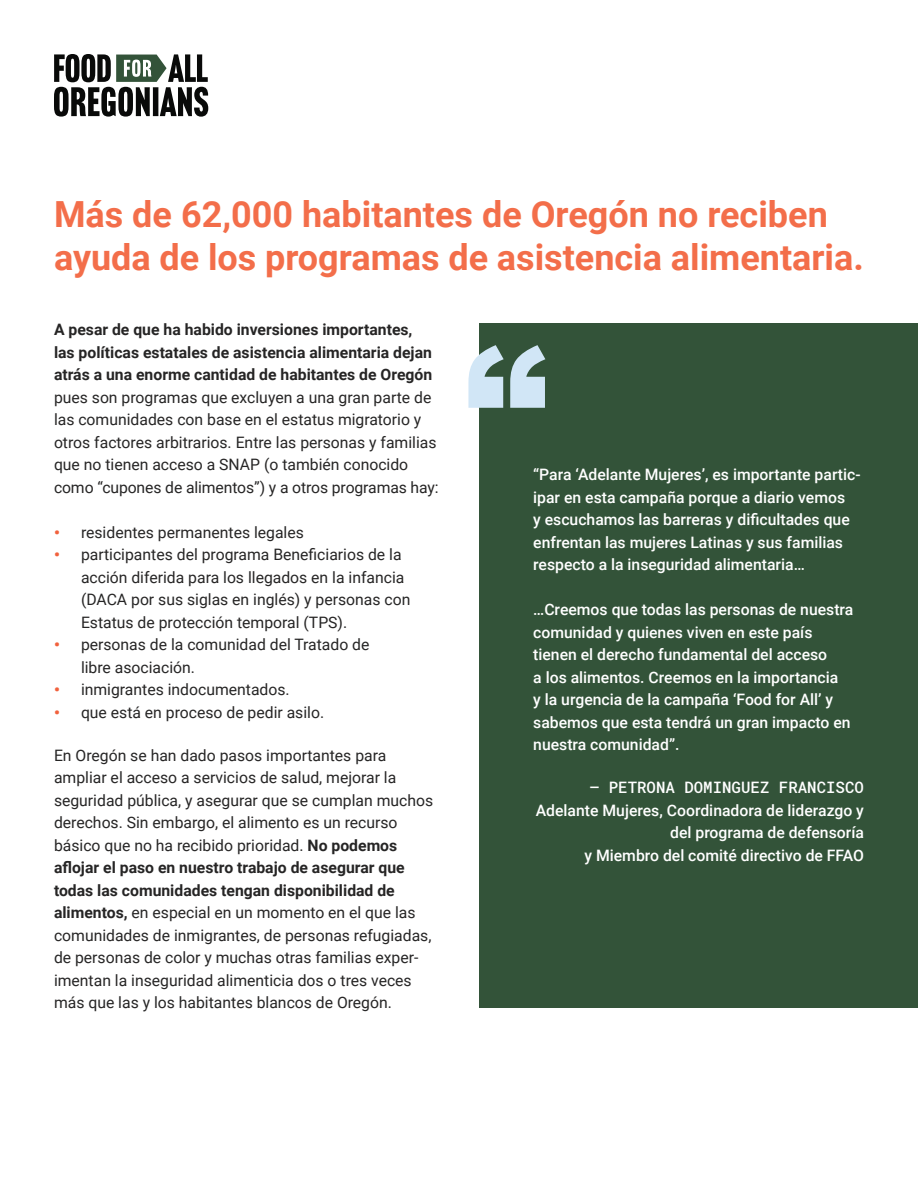
<style>
.page{position:relative;width:918px;height:1188px;background:#fff}
.page>*{position:absolute;margin:0;border:0;box-sizing:border-box;transform-origin:0 0}
.t1{font:700 36px/43.2px "Roboto";color:#f36e4a}
.Body{font:15.75px/22.5px "Roboto";color:#262525}
.Body-2{font:500 15.75px/22.5px "Roboto";color:#fff}
.s1{font-weight:700}
.s2{font-weight:900;color:#f1613d}
.s3{font-family:"Roboto Mono"}
</style>
<div class="page">
<svg style="left:54px;top:54px;width:154px;height:63px"></svg>
<div style="left:479px;top:324px;width:439px;height:684px;background:#335339"></div>
<svg style="left:468px;top:345px;width:36px;height:63px"></svg>
<svg style="left:510px;top:345px;width:35px;height:63px"></svg>
<h1 class="t1" style="left:54px;top:191px;width:811px">Más de 62,000 habitantes de Oregón no reciben ayuda de los programas de asistencia alimentaria.</h1>
<p class="Body" style="left:54px;top:318px;width:386px"><span class="s1">A pesar de que ha habido inversiones importantes,<br>las políticas estatales de asistencia alimentaria dejan atrás a una enorme cantidad de habitantes de Oregón </span>pues son programas que excluyen a una gran parte de las comunidades con base en el estatus migratorio y otros factores arbitrarios. Entre las personas y familias que no tienen acceso a SNAP (o también conocido como “cupones de alimentos”) y a otros programas hay:</p>
<p class="Body" style="left:54px;top:520px;width:251px"><span class="s2">•</span> residentes permanentes legales</p>
<p class="Body" style="left:81px;top:543px;width:331px;text-indent:-27px"><span class="s2">•</span> participantes del programa Beneficiarios de la acción diferida para los llegados en la infancia (DACA por sus siglas en inglés) y personas con Estatus de protección temporal (TPS).</p>
<p class="Body" style="left:81px;top:633px;width:290px;text-indent:-27px"><span class="s2">•</span> personas de la comunidad del Tratado de libre asociación.</p>
<p class="Body" style="left:54px;top:678px;width:237px"><span class="s2">•</span> inmigrantes indocumentados.</p>
<p class="Body" style="left:54px;top:700px;width:272px"><span class="s2">•</span> que está en proceso de pedir asilo.</p>
<p class="Body" style="left:54px;top:743px;width:381px">En Oregón se han dado pasos importantes para ampliar el acceso a servicios de salud, mejorar la seguridad pública, y asegurar que se cumplan muchos derechos. Sin embargo, el alimento es un recurso básico que no ha recibido prioridad. <span class="s1">No podemos aflojar el paso en nuestro trabajo de asegurar que todas las comunidades tengan disponibilidad de alimentos,</span> en especial en un momento en el que las comunidades de inmigrantes, de personas refugiadas, de personas de color y muchas otras familias exper&shy;imentan la inseguridad alimenticia dos o tres veces más que las y los habitantes blancos de Oregón.</p>
<p class="Body-2" style="left:533px;top:463px;width:329px">“Para ‘Adelante Mujeres’, es importante partic&shy;ipar en esta campaña porque a diario vemos<br>y escuchamos las barreras y dificultades que enfrentan las mujeres Latinas y sus familias respecto a la inseguridad alimentaria…</p>
<p class="Body-2" style="left:533px;top:598px;width:322px">…Creemos que todas las personas de nuestra comunidad y quienes viven en este país tienen el derecho fundamental del acceso<br>a los alimentos. Creemos en la importancia<br>y la urgencia de la campaña ‘Food for All’ y sabemos que esta tendrá un gran impacto en nuestra comunidad”.</p>
<p class="Body-2" style="left:536px;top:776px;width:330px;text-align:right"><span class="s3">— PETRONA DOMINGUEZ FRANCISCO </span>Adelante Mujeres, Coordinadora de liderazgo y del programa de defensoría<br>y Miembro del comité directivo de FFAO</p>
</div>
